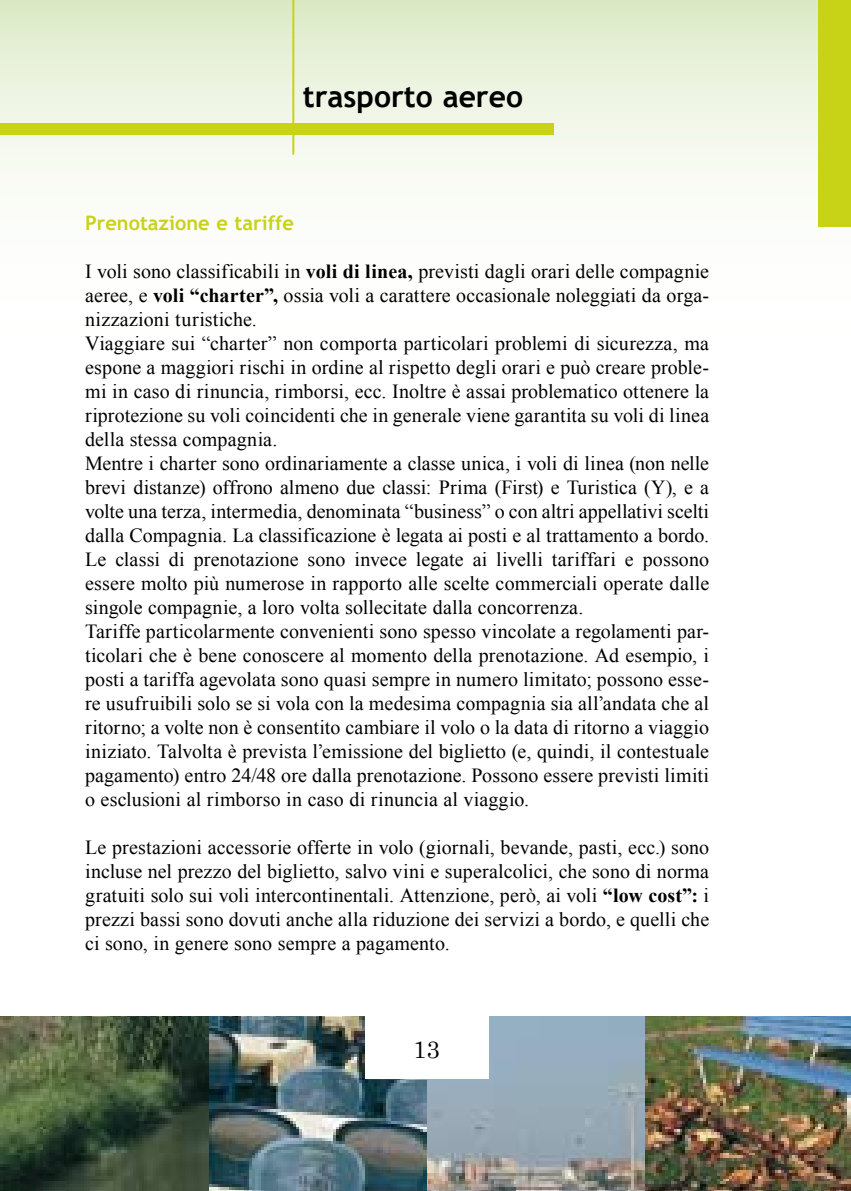
<style>
.page{position:relative;width:851px;height:1191px;background:#fff}
.page>*{position:absolute;margin:0;border:0;box-sizing:border-box;transform-origin:0 0}
.t1{font:700 30px "Trebuchet MS";color:#000}
.t2{font:24px "Century";color:#000}
.t3{font:20px/24px "Times New Roman";letter-spacing:.005em;color:#000}
.t4{font:700 20px "Trebuchet MS";color:#c8d217}
.s1{font-weight:700}
</style>
<div class="page">
<div style="left:0;top:0;width:850px;height:397px;background:linear-gradient(to bottom,#e4eed2,#fff)"></div>
<img style="left:0;top:1016px;width:209px;height:175px">
<img style="left:209px;top:1016px;width:218px;height:175px">
<svg style="left:427px;top:1016px;width:218px;height:175px;background:#97a6b0"></svg>
<img style="left:645px;top:1016px;width:205px;height:175px">
<div style="left:365px;top:1011px;width:123px;height:68px;background:#fff"></div>
<div style="left:818px;top:0;width:32px;height:227px;background:#c8d217"></div>
<div style="left:0;top:123px;width:553px;height:11px;background:#c8d217"></div>
<hr style="left:292px;top:0;width:2px;height:155px;background:#c8d217">
<h1 class="t1" style="left:303px;top:78px;width:221px">trasporto aereo</h1>
<p class="t4" style="left:85px;top:210px;width:210px">Prenotazione e tariffe</p>
<p class="t3" style="left:85px;top:259px;width:625px">I voli sono classificabili in <span class="s1">voli di linea,</span> previsti dagli orari delle compagnie aeree, e <span class="s1">voli “charter”,</span> ossia voli a carattere occasionale noleggiati da orga&shy;nizzazioni turistiche.<br>Viaggiare sui “charter” non comporta particolari problemi di sicurezza, ma espone a maggiori rischi in ordine al rispetto degli orari e può creare proble&shy;mi in caso di rinuncia, rimborsi, ecc. Inoltre è assai problematico ottenere la riprotezione su voli coincidenti che in generale viene garantita su voli di linea della stessa compagnia.<br>Mentre i charter sono ordinariamente a classe unica, i voli di linea (non nelle brevi distanze) offrono almeno due classi: Prima (First) e Turistica (Y), e a volte una terza, intermedia, denominata “business” o con altri appellativi scelti dalla Compagnia. La classificazione è legata ai posti e al trattamento a bordo.<br>Le classi di prenotazione sono invece legate ai livelli tariffari e possono essere molto più numerose in rapporto alle scelte commerciali operate dalle singole compagnie, a loro volta sollecitate dalla concorrenza.<br>Tariffe particolarmente convenienti sono spesso vincolate a regolamenti par&shy;ticolari che è bene conoscere al momento della prenotazione. Ad esempio, i posti a tariffa agevolata sono quasi sempre in numero limitato; possono esse&shy;re usufruibili solo se si vola con la medesima compagnia sia all’andata che al ritorno; a volte non è consentito cambiare il volo o la data di ritorno a viaggio iniziato. Talvolta è prevista l’emissione del biglietto (e, quindi, il contestuale pagamento) entro 24/48 ore dalla prenotazione. Possono essere previsti limiti o esclusioni al rimborso in caso di rinuncia al viaggio.</p>
<p class="t3" style="left:85px;top:835px;width:625px;text-align:justify">Le prestazioni accessorie offerte in volo (giornali, bevande, pasti, ecc.) sono incluse nel prezzo del biglietto, salvo vini e superalcolici, che sono di norma gratuiti solo sui voli intercontinentali. Attenzione, però, ai voli <span class="s1">“low cost”:</span> i prezzi bassi sono dovuti anche alla riduzione dei servizi a bordo, e quelli che ci sono, in genere sono sempre a pagamento.</p>
<p class="t2" style="left:413px;top:1029px;width:25px">13</p>
</div>
